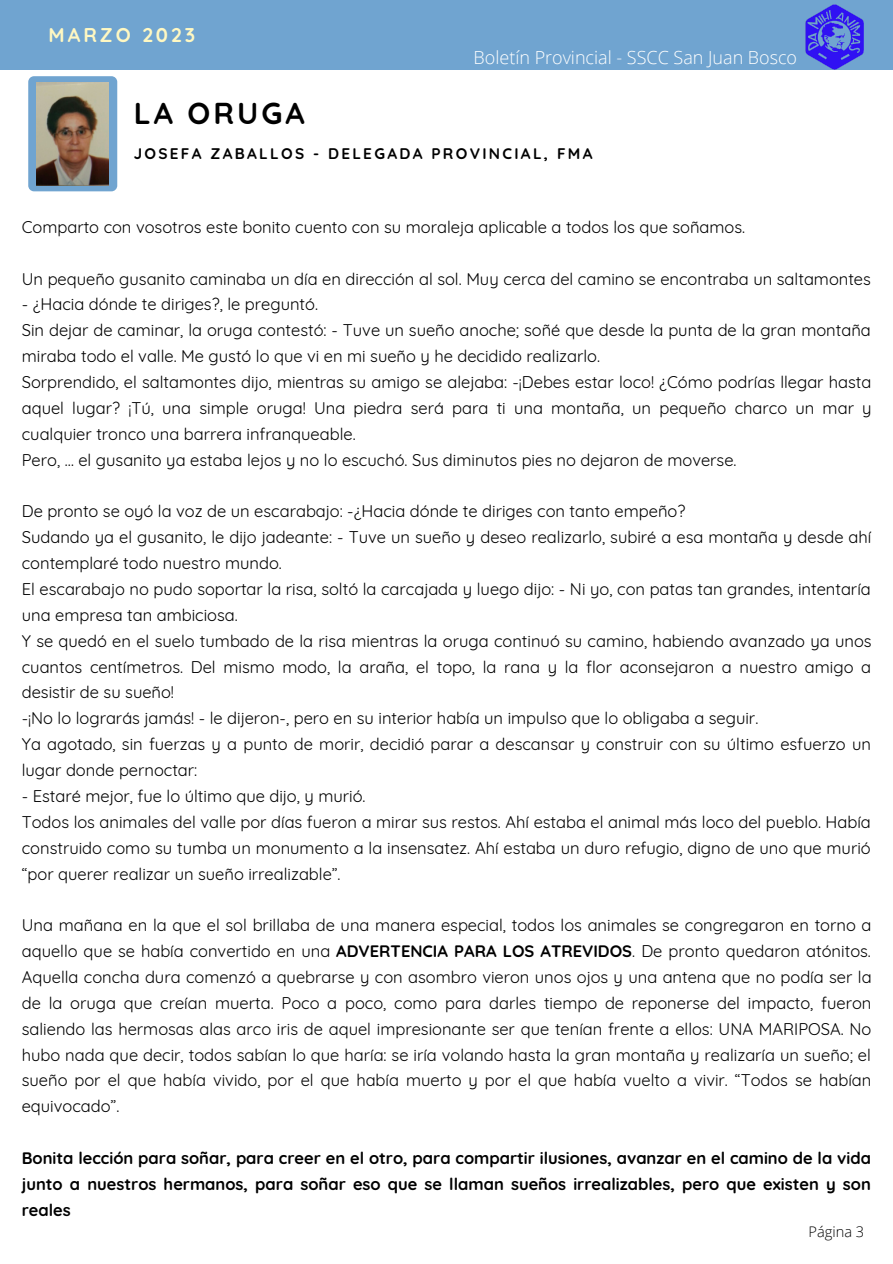
<style>
.page{position:relative;width:893px;height:1264px;background:#fff}
.page>*{position:absolute;margin:0;border:0;box-sizing:border-box;transform-origin:0 0}
.t1{font:700 30.15px "Quicksand";letter-spacing:.1em;color:#000}
.t2{font:700 19.8px "Quicksand";letter-spacing:.15em;color:#fff8c2}
.t3{font:300 18px "Open Sans";color:#fff}
.t4{font:16.5px/25.8px "Quicksand";color:#000}
.t5{font:700 16.5px/25.8px "Quicksand";color:#000;text-align:justify}
.t6{font:700 15.3px "Quicksand";letter-spacing:.15em;color:#000}
.t7{font:300 14.55px "Open Sans";color:#000}
.s1{font-weight:700}
</style>
<div class="page">
<div style="left:0;top:1px;width:892px;height:69px;background:#70a4d0"></div>
<img style="left:805px;top:5px;width:59px;height:65px">
<div style="left:28px;top:76px;width:89px;height:115px;background:#70a4d0;border-radius:6px"></div>
<img style="left:37px;top:83px;width:72px;height:102px">
<p class="t2" style="left:49px;top:22px;width:148px">MARZO 2023</p>
<h1 class="t1" style="left:134px;top:93px;width:172px">LA ORUGA</h1>
<p class="t3" style="left:473px;top:45px;width:325px">Boletín Provincial - SSCC San Juan Bosco</p>
<p class="t6" style="left:134px;top:144px;width:460px">JOSEFA ZABALLOS - DELEGADA PROVINCIAL, FMA</p>
<p class="t4" style="left:22px;top:214px;width:724px">Comparto con vosotros este bonito cuento con su moraleja aplicable a todos los que soñamos.</p>
<p class="t4" style="left:22px;top:265px;width:850px">Un pequeño gusanito caminaba un día en dirección al sol. Muy cerca del camino se encontraba un saltamontes</p>
<p class="t4" style="left:22px;top:291px;width:851px">- ¿Hacia dónde te diriges?, le preguntó.<br>Sin dejar de caminar, la oruga contestó: - Tuve un sueño anoche; soñé que desde la punta de la gran montaña miraba todo el valle. Me gustó lo que vi en mi sueño y he decidido realizarlo.<br>Sorprendido, el saltamontes dijo, mientras su amigo se alejaba: -¡Debes estar loco! ¿Cómo podrías llegar hasta aquel lugar? ¡Tú, una simple oruga! Una piedra será para ti una montaña, un pequeño charco un mar y cualquier tronco una barrera infranqueable.<br>Pero, … el gusanito ya estaba lejos y no lo escuchó. Sus diminutos pies no dejaron de moverse.</p>
<p class="t4" style="left:22px;top:498px;width:851px">De pronto se oyó la voz de un escarabajo: -¿Hacia dónde te diriges con tanto empeño?<br>Sudando ya el gusanito, le dijo jadeante: - Tuve un sueño y deseo realizarlo, subiré a esa montaña y desde ahí contemplaré todo nuestro mundo.<br>El escarabajo no pudo soportar la risa, soltó la carcajada y luego dijo: - Ni yo, con patas tan grandes, intentaría una empresa tan ambiciosa.<br>Y se quedó en el suelo tumbado de la risa mientras la oruga continuó su camino, habiendo avanzado ya unos cuantos centímetros. Del mismo modo, la araña, el topo, la rana y la flor aconsejaron a nuestro amigo a desistir de su sueño!<br>-¡No lo lograrás jamás! - le dijeron-, pero en su interior había un impulso que lo obligaba a seguir.<br>Ya agotado, sin fuerzas y a punto de morir, decidió parar a descansar y construir con su último esfuerzo un lugar donde pernoctar:</p>
<p class="t4" style="left:22px;top:782px;width:850px">- Estaré mejor, fue lo último que dijo, y murió.<br>Todos los animales del valle por días fueron a mirar sus restos. Ahí estaba el animal más loco del pueblo. Había construido como su tumba un monumento a la insensatez. Ahí estaba un duro refugio, digno de uno que murió “por querer realizar un sueño irrealizable”.</p>
<p class="t4" style="left:22px;top:912px;width:851px;text-align:justify">Una mañana en la que el sol brillaba de una manera especial, todos los animales se congregaron en torno a aquello que se había convertido en una <span class="s1">ADVERTENCIA PARA LOS ATREVIDOS</span>. De pronto quedaron atónitos.<br>Aquella concha dura comenzó a quebrarse y con asombro vieron unos ojos y una antena que no podía ser la de la oruga que creían muerta. Poco a poco, como para darles tiempo de reponerse del impacto, fueron saliendo las hermosas alas arco iris de aquel impresionante ser que tenían frente a ellos: UNA MARIPOSA. No hubo nada que decir, todos sabían lo que haría: se iría volando hasta la gran montaña y realizaría un sueño; el sueño por el que había vivido, por el que había muerto y por el que había vuelto a vivir. “Todos se habían equivocado”.</p>
<p class="t5" style="left:22px;top:1144px;width:850px">Bonita lección para soñar, para creer en el otro, para compartir ilusiones, avanzar en el camino de la vida junto a nuestros hermanos, para soñar eso que se llaman sueños irrealizables, pero que existen y son reales</p>
<p class="t7" style="left:808px;top:1221px;width:57px">Página 3</p>
</div>
